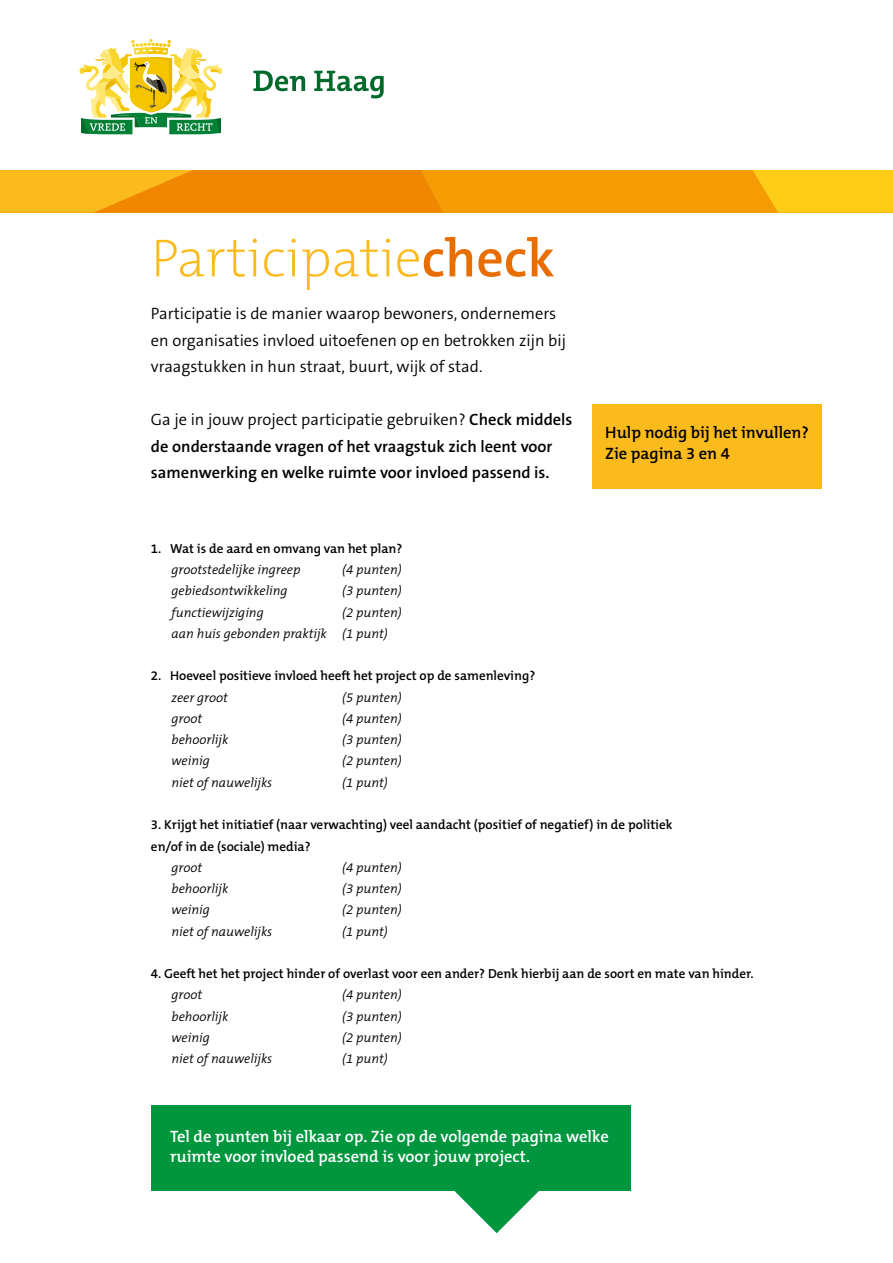
<style>
.page{position:relative;width:893px;height:1263px;background:#fff}
.page>*{position:absolute;margin:0;border:0;box-sizing:border-box;transform-origin:0 0}
._1_DH_-_Kop_36{font:200 54px "The Mix B W2";color:#fbbb1d}
.Inleiding_2{font:600 16.5px/26.5px "The Sans B W6";color:#000}
.Inleiding_2-2{font:300 16.5px/26.5px "The Sans B W4";color:#000}
.Inleiding_2-3{font:600 16.5px/19.8px "The Mix B W6";color:#fff}
.Broodtekst{font:600 16.5px/21.3px "The Mix B W6";color:#000}
.Broodtekst-2{font:600 13.2px/21.3px "The Mix B W6";color:#000}
.Broodtekst-3{font:italic 300 13.2px/21.3px "The Mix B W4";color:#000}
.s1{font-family:"The Mix B W6";font-weight:600;color:#e86e00}
.s2{font-family:"The Sans B W4";font-weight:300}
.s3{font-family:"The Mix B W4";font-weight:300;font-style:italic}
</style>
<div class="page">
<svg style="left:253px;top:71px;width:131px;height:27px"></svg>
<svg style="left:79px;top:39px;width:144px;height:95px"></svg>
<svg style="left:0;top:170px;width:893px;height:43px;background:#f5a109"></svg>
<div style="left:151px;top:1106px;width:480px;height:85px;background:#00963e"></div>
<svg style="left:454px;top:1191px;width:85px;height:42px"></svg>
<div style="left:592px;top:404px;width:230px;height:85px;background:#fbbb1d"></div>
<h1 class="_1_DH_-_Kop_36" style="left:151px;top:223px;width:405px">Participatie<span class="s1">check</span></h1>
<p class="Inleiding_2-2" style="left:151px;top:300px;width:416px">Participatie is de manier waarop bewoners, ondernemers en organisaties invloed uitoefenen op en betrokken zijn bij vraagstukken in hun straat, buurt, wijk of stad.</p>
<p class="Inleiding_2" style="left:151px;top:406px;width:423px"><span class="s2">Ga je in jouw project participatie gebruiken?</span> Check middels de onderstaande vragen of het vraagstuk zich leent voor samenwerking en welke ruimte voor invloed passend is.</p>
<p class="Broodtekst-2" style="left:172px;top:538px;width:232px;text-indent:-21px">1. Wat is de aard en omvang van het plan? <span class="s3">grootstedelijke ingreep</span></p>
<p class="Broodtekst-3" style="left:342px;top:559px;width:61px">(4 punten)</p>
<p class="Broodtekst-3" style="left:172px;top:581px;width:117px">gebiedsontwikkeling</p>
<p class="Broodtekst-3" style="left:342px;top:581px;width:61px">(3 punten)</p>
<p class="Broodtekst-3" style="left:172px;top:602px;width:94px">functiewijziging</p>
<p class="Broodtekst-3" style="left:172px;top:602px;width:232px;text-indent:171px">(2 punten) aan huis gebonden praktijk (1 punt)</p>
<p class="Broodtekst-2" style="left:172px;top:665px;width:365px;text-indent:-21px">2. Hoeveel positieve invloed heeft het project op de samenleving? <span class="s3">zeer groot</span></p>
<p class="Broodtekst-3" style="left:342px;top:687px;width:61px">(5 punten)</p>
<p class="Broodtekst" style="left:605px;top:422px;width:205px">Hulp nodig bij het invullen?<br>Zie pagina 3 en 4</p>
<p class="Broodtekst-3" style="left:172px;top:708px;width:32px">groot</p>
<p class="Broodtekst-3" style="left:342px;top:708px;width:61px">(4 punten)</p>
<p class="Broodtekst-3" style="left:172px;top:729px;width:58px">behoorlijk</p>
<p class="Broodtekst-3" style="left:342px;top:729px;width:61px">(3 punten)</p>
<p class="Broodtekst-3" style="left:172px;top:751px;width:40px">weinig</p>
<p class="Broodtekst-3" style="left:342px;top:751px;width:61px">(2 punten)</p>
<p class="Broodtekst-3" style="left:172px;top:772px;width:102px">niet of nauwelijks</p>
<p class="Broodtekst-3" style="left:342px;top:772px;width:47px">(1 punt)</p>
<p class="Broodtekst-2" style="left:151px;top:814px;width:523px">3. Krijgt het initiatief (naar verwachting) veel aandacht (positief of negatief) in de politiek</p>
<p class="Broodtekst-2" style="left:151px;top:835px;width:161px">en/of in de (sociale) media?</p>
<p class="Broodtekst-3" style="left:172px;top:857px;width:32px">groot</p>
<p class="Broodtekst-3" style="left:342px;top:857px;width:61px">(4 punten)</p>
<p class="Broodtekst-3" style="left:172px;top:878px;width:58px">behoorlijk</p>
<p class="Broodtekst-3" style="left:342px;top:878px;width:61px">(3 punten)</p>
<p class="Broodtekst-3" style="left:172px;top:899px;width:40px">weinig</p>
<p class="Broodtekst-3" style="left:342px;top:899px;width:61px">(2 punten)</p>
<p class="Broodtekst-3" style="left:172px;top:921px;width:102px">niet of nauwelijks</p>
<p class="Broodtekst-3" style="left:342px;top:921px;width:47px">(1 punt)</p>
<p class="Broodtekst-2" style="left:172px;top:963px;width:583px;text-indent:-21px">4. Geeft het het project hinder of overlast voor een ander? Denk hierbij aan de soort en mate van hinder. <span class="s3">groot</span></p>
<p class="Broodtekst-3" style="left:342px;top:984px;width:61px">(4 punten)</p>
<p class="Broodtekst-3" style="left:172px;top:1006px;width:58px">behoorlijk</p>
<p class="Broodtekst-3" style="left:342px;top:1006px;width:61px">(3 punten)</p>
<p class="Broodtekst-3" style="left:172px;top:1027px;width:40px">weinig</p>
<p class="Broodtekst-3" style="left:342px;top:1027px;width:61px">(2 punten)</p>
<p class="Broodtekst-3" style="left:172px;top:1048px;width:102px">niet of nauwelijks</p>
<p class="Broodtekst-3" style="left:342px;top:1048px;width:47px">(1 punt)</p>
<p class="Inleiding_2-3" style="left:170px;top:1127px;width:440px">Tel de punten bij elkaar op. Zie op de volgende pagina welke ruimte voor invloed passend is voor jouw project.</p>
</div>
